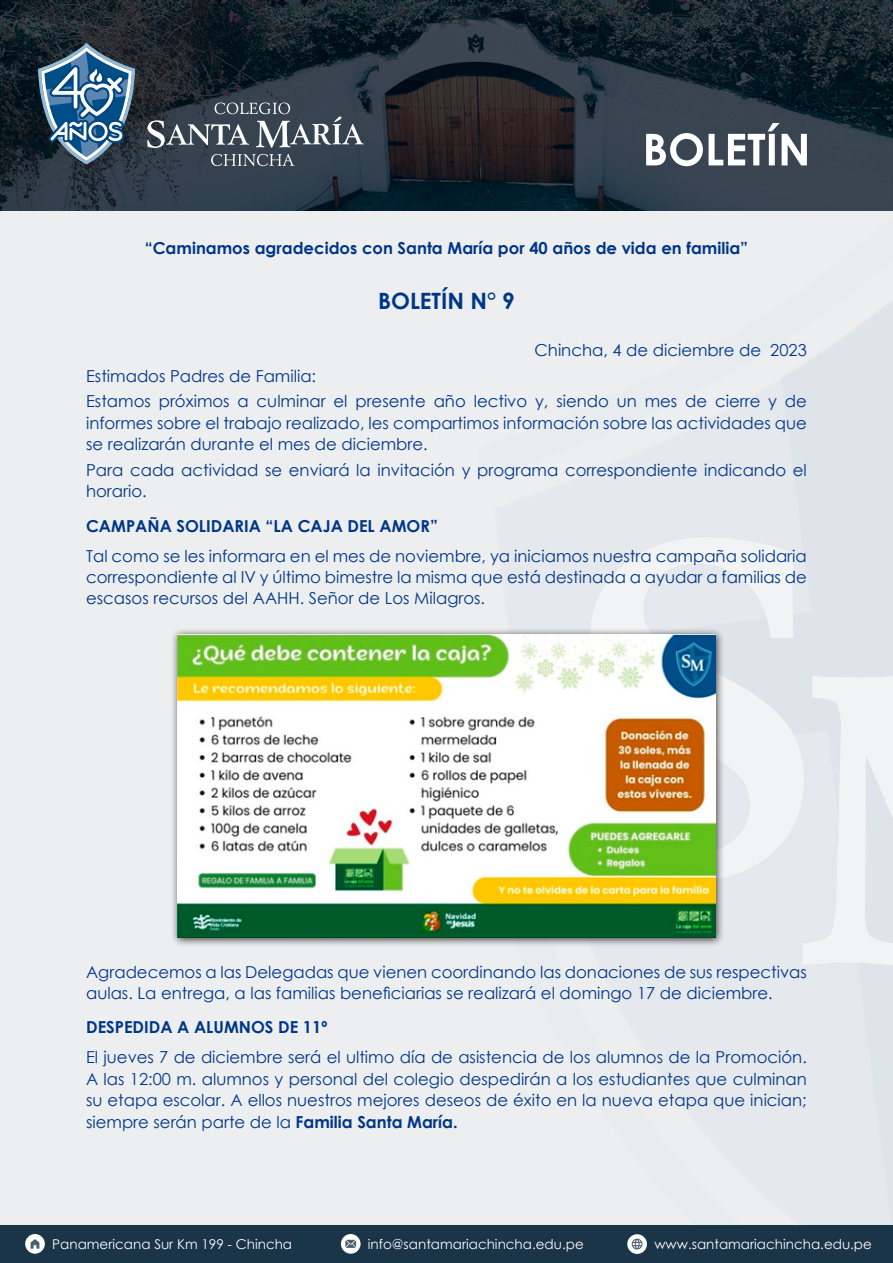
<style>
.page{position:relative;width:893px;height:1263px;background:#fff}
.page>*{position:absolute;margin:0;border:0;box-sizing:border-box;transform-origin:0 0}
.t1{font:700 22.5px "Century Gothic";color:#003687}
.t2{font:16.5px/21.5px "Century Gothic";color:#003687}
.t3{font:700 16.5px "Century Gothic";color:#003687}
.t4{font:13.5px "Century Gothic";color:#fff}
.s1{font-weight:700}
</style>
<div class="page">
<img style="left:0;top:0;width:893px;height:211px">
<svg style="left:147px;top:103px;width:217px;height:45px;background:#58616c"></svg>
<svg style="left:211px;top:154px;width:83px;height:12px"></svg>
<svg style="left:38px;top:43px;width:97px;height:121px;background:#4f708b"></svg>
<svg style="left:646px;top:123px;width:161px;height:43px"></svg>
<div style="left:0;top:1225px;width:893px;height:37px;background:#1a3448"></div>
<svg style="left:25px;top:1234px;width:20px;height:20px"></svg>
<svg style="left:31px;top:1239px;width:8px;height:10px"></svg>
<svg style="left:341px;top:1234px;width:20px;height:20px"></svg>
<svg style="left:345px;top:1240px;width:11px;height:8px"></svg>
<svg style="left:627px;top:1234px;width:20px;height:20px"></svg>
<svg style="left:632px;top:1239px;width:10px;height:10px"></svg>
<div style="left:0;top:211px;width:893px;height:1014px;background:#edeef0"></div>
<div style="left:171px;top:628px;width:554px;height:319px;background:#000;opacity:.75"></div>
<img style="left:177px;top:634px;width:539px;height:304px">
<p class="t3" style="left:145px;top:236px;width:605px">“Caminamos agradecidos con Santa María por 40 años de vida en familia”</p>
<h1 class="t1" style="left:378px;top:284px;width:138px">BOLETÍN N° 9</h1>
<p class="t2" style="left:534px;top:339px;width:274px">Chincha, 4 de diciembre de 2023</p>
<p class="t2" style="left:86px;top:362px;width:722px;line-height:25.7px">Estimados Padres de Familia:<br>Estamos próximos a culminar el presente año lectivo y, siendo un mes de cierre y de</p>
<p class="t2" style="left:86px;top:412px;width:722px">informes sobre el trabajo realizado, les compartimos información sobre las actividades que se realizarán durante el mes de diciembre.</p>
<p class="t2" style="left:86px;top:459px;width:722px">Para cada actividad se enviará la invitación y programa correspondiente indicando el horario.</p>
<p class="t3" style="left:86px;top:513px;width:353px">CAMPAÑA SOLIDARIA “LA CAJA DEL AMOR”</p>
<p class="t2" style="left:86px;top:545px;width:722px;text-align:justify">Tal como se les informara en el mes de noviembre, ya iniciamos nuestra campaña solidaria correspondiente al IV y último bimestre la misma que está destinada a ayudar a familias de escasos recursos del AAHH. Señor de Los Milagros.</p>
<p class="t2" style="left:86px;top:961px;width:722px">Agradecemos a las Delegadas que vienen coordinando las donaciones de sus respectivas aulas. La entrega, a las familias beneficiarias se realizará el domingo 17 de diciembre.</p>
<p class="t3" style="left:86px;top:1015px;width:243px">DESPEDIDA A ALUMNOS DE 11º</p>
<p class="t2" style="left:86px;top:1046px;width:722px;text-align:justify">El jueves 7 de diciembre será el ultimo día de asistencia de los alumnos de la Promoción.<br>A las 12:00 m. alumnos y personal del colegio despedirán a los estudiantes que culminan su etapa escolar. A ellos nuestros mejores deseos de éxito en la nueva etapa que inician; siempre serán parte de la <span class="s1">Familia Santa María.</span></p>
<p class="t4" style="left:52px;top:1234px;width:241px">Panamericana Sur Km 199 - Chincha</p>
<p class="t4" style="left:368px;top:1234px;width:217px">info@santamariachincha.edu.pe</p>
<p class="t4" style="left:654px;top:1234px;width:219px">www.santamariachincha.edu.pe</p>
</div>
